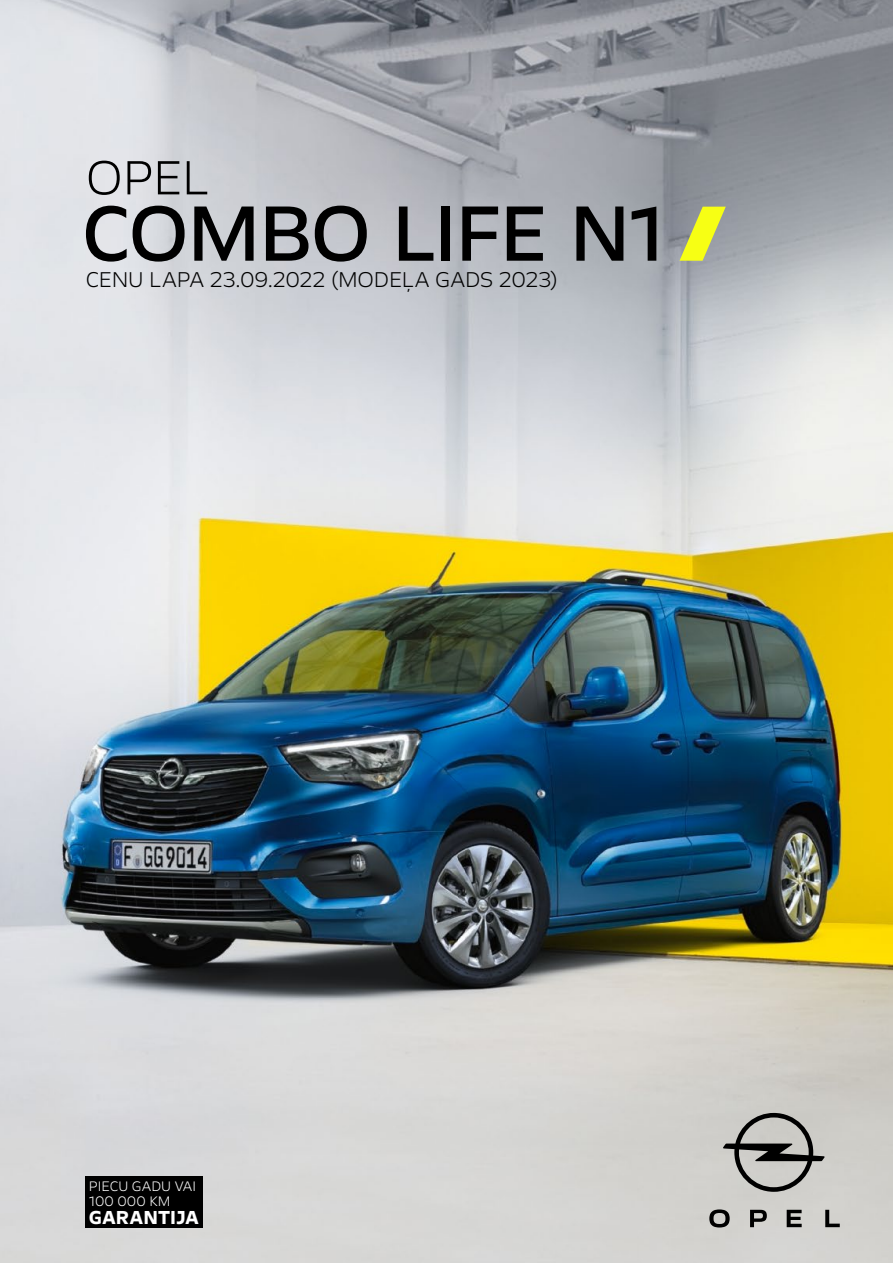
<style>
.page{position:relative;width:893px;height:1263px;background:#fff}
.page>*{position:absolute;margin:0;border:0;box-sizing:border-box;transform-origin:0 0}
.t1{font:90px "Opel Next";letter-spacing:-.025em;color:#000}
.t2{font:300 55.2px "Opel Next";color:#000}
.t3{font:300 24.6px "Opel Next";letter-spacing:-.005em;color:#000}
.t4{font:700 21.6px "Opel Next";letter-spacing:-.005em;color:#fff}
.t5{font:300 15.9px "Opel Next";letter-spacing:.005em;color:#fff}
</style>
<div class="page">
<img style="left:0;top:0;width:893px;height:1263px">
<svg style="left:679px;top:207px;width:47px;height:54px;background:#c3c95b"></svg>
<svg style="left:709px;top:1209px;width:131px;height:18px;background:#9a9996"></svg>
<svg style="left:723px;top:1113px;width:102px;height:79px;background:#9d9c99"></svg>
<div style="left:85px;top:1176px;width:117px;height:52px;background:#000"></div>
<h2 class="t2" style="left:86px;top:143px;width:125px">OPEL</h2>
<h1 class="t1" style="left:82px;top:177px;width:583px">COMBO LIFE N1</h1>
<p class="t3" style="left:86px;top:264px;width:474px">CENU LAPA 23.09.2022 (MODEĻA GADS 2023)</p>
<p class="t5" style="left:89px;top:1176px;width:109px">PIECU GADU VAI</p>
<p class="t4" style="left:89px;top:1203px;width:112px">GARANTIJA</p>
<p class="t5" style="left:89px;top:1191px;width:83px">100 000 KM</p>
</div>
